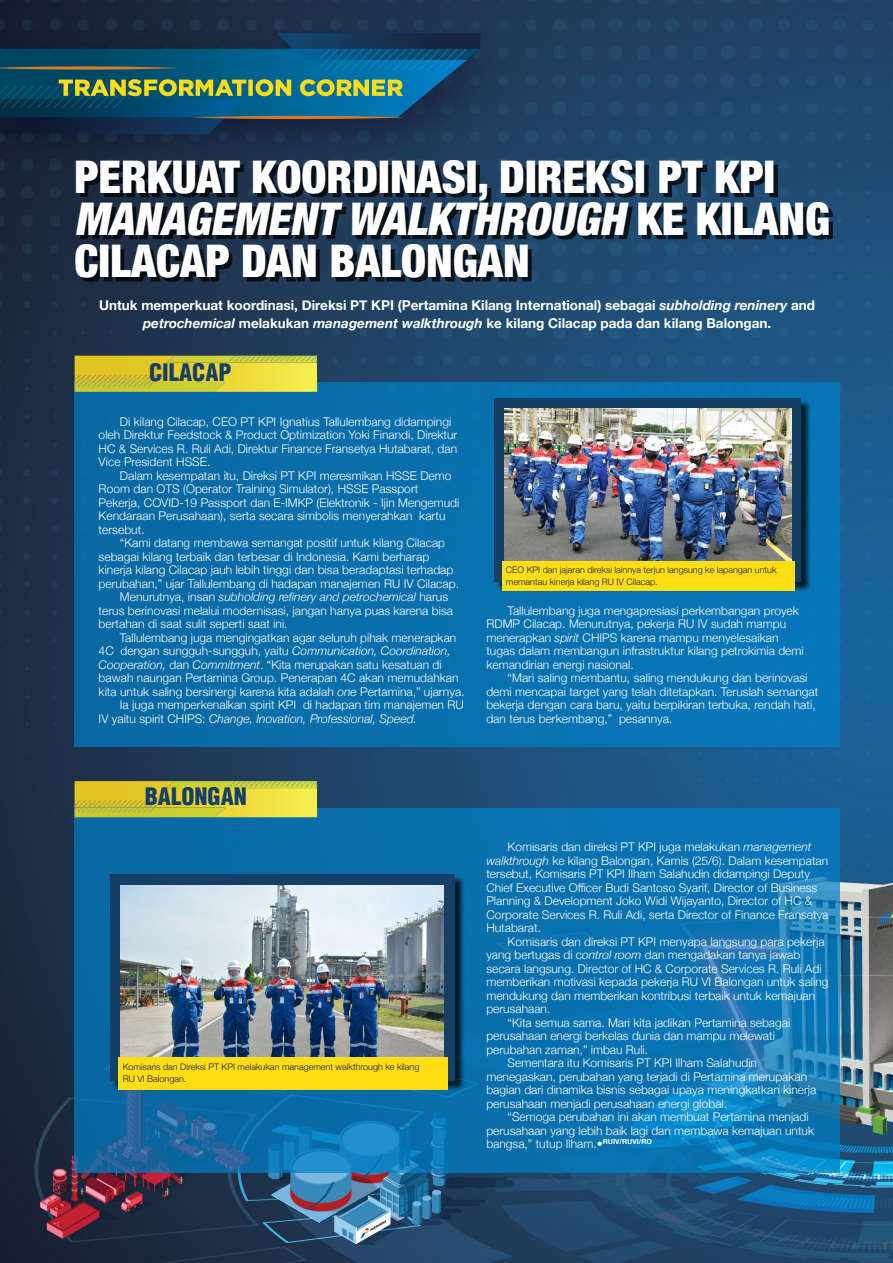
<style>
.page{position:relative;width:893px;height:1263px;background:#fff}
.page>*{position:absolute;margin:0;border:0;box-sizing:border-box;transform-origin:0 0}
.t1{font:900 condensed 45px/42px "Helvetica Neue";color:#fff}
.t2{font:900 condensed 23.55px "Helvetica";color:#163f67}
.t3{font:700 13.5px/18px "Helvetica Neue";color:#fff;text-align:center}
.t4{font:300 12px/13.5px "Helvetica Neue";letter-spacing:.005em;color:#fff}
.t5{font:italic 300 12px "Helvetica Neue";letter-spacing:.005em;color:#fff}
.t6{font:300 9px/12px "Helvetica Neue";color:#161849}
.s1{font-style:italic}
.s2{font-style:normal}
</style>
<div class="page">
<img style="left:0;top:0;width:893px;height:1263px">
<div style="left:79px;top:165px;width:754px;height:117px;background:#000;opacity:.75"></div>
<div style="left:74px;top:382px;width:766px;height:365px;background:#096fac"></div>
<svg style="left:75px;top:355px;width:243px;height:37px;background:#d8cc37"></svg>
<div style="left:496px;top:400px;width:315px;height:192px;background:#000;opacity:.75"></div>
<div style="left:495px;top:399px;width:306px;height:183px;background:#163f67"></div>
<img style="left:504px;top:409px;width:287px;height:152px">
<div style="left:502px;top:561px;width:292px;height:29px;background:#ffde16"></div>
<svg style="left:74px;top:808px;width:766px;height:364px;background:#0d72af"></svg>
<svg style="left:75px;top:780px;width:243px;height:37px;background:#d7cb37"></svg>
<div style="left:112px;top:876px;width:353px;height:215px;background:#000;opacity:.75"></div>
<div style="left:110px;top:874px;width:344px;height:206px;background:#163f67"></div>
<img style="left:121px;top:885px;width:323px;height:172px">
<div style="left:118px;top:1057px;width:329px;height:33px;background:#ffde16"></div>
<h1 class="t1" style="left:74px;top:154px;width:757px">PERKUAT KOORDINASI, DIREKSI PT KPI<br><span class="s1">MANAGEMENTWALKTHROUGH</span> K E K I L A N G<br>CILACAP DAN BALONGAN</h1>
<p class="t3" style="left:99px;top:296px;width:718px">Untuk memperkuat koordinasi, Direksi PT KPI (Pertamina Kilang International) sebagai <span class="s1">subholding reninery</span> and <span class="s1">petrochemical</span> melakukan <span class="s1">management walkthrough</span> ke kilang Cilacap pada dan kilang Balongan.</p>
<h2 class="t2" style="left:149px;top:357px;width:84px">CILACAP</h2>
<p class="t4" style="left:99px;top:414px;width:360px;text-indent:21px">Di kilang Cilacap, CEO PT KPI Ignatius Tallulembang didampingi oleh Direktur Feedstock &amp; Product Optimization Yoki Finandi, Direktur HC &amp; Services R. Ruli Adi, Direktur Finance Fransetya Hutabarat, dan Vice President HSSE.</p>
<p class="t4" style="left:99px;top:468px;width:362px;text-indent:21px">Dalam kesempatan itu, Direksi PT KPI meresmikan HSSE Demo Room dan OTS (Operator Training Simulator), HSSE Passport Pekerja, COVID-19 Passport dan E-IMKP (Elektronik - Ijin Mengemudi Kendaraan Perusahaan), serta secara simbolis menyerahkan kartu tersebut.</p>
<p class="t4" style="left:120px;top:535px;width:327px">“Kami datang membawa semangat positif untuk kilang Cilacap</p>
<p class="t4" style="left:99px;top:549px;width:332px">sebagai kilang terbaik dan terbesar di Indonesia. Kami berharap</p>
<p class="t4" style="left:99px;top:562px;width:356px">kinerja kilang Cilacap jauh lebih tinggi dan bisa beradaptasi terhadap</p>
<p class="t4" style="left:99px;top:576px;width:362px">perubahan,” ujar Tallulembang di hadapan manajemen RU IV Cilacap.</p>
<p class="t5" style="left:120px;top:587px;width:330px"><span class="s2">Menurutnya, insan</span> subholding refinery and petrochemical <span class="s2">harus</span></p>
<p class="t4" style="left:99px;top:603px;width:356px">terus berinovasi melalui modernisasi, jangan hanya puas karena bisa</p>
<p class="t4" style="left:99px;top:616px;width:190px">bertahan di saat sulit seperti saat ini.</p>
<p class="t4" style="left:120px;top:630px;width:338px">Tallulembang juga mengingatkan agar seluruh pihak menerapkan</p>
<p class="t4" style="left:99px;top:643px;width:354px">4C dengan sungguh-sungguh, yaitu <span class="s1">Communication, Coordination,</span></p>
<p class="t4" style="left:99px;top:657px;width:345px"><span class="s1">Cooperation,</span> dan <span class="s1">Commitment</span>. “Kita merupakan satu kesatuan di</p>
<p class="t4" style="left:99px;top:670px;width:362px">bawah naungan Pertamina Group. Penerapan 4C akan memudahkan</p>
<p class="t4" style="left:99px;top:684px;width:367px">kita untuk saling bersinergi karena kita adalah <span class="s1">one</span> Pertamina,” ujarnya.</p>
<p class="t4" style="left:120px;top:697px;width:345px">Ia juga memperkenalkan spirit KPI di hadapan tim manajemen RU</p>
<p class="t5" style="left:99px;top:709px;width:320px"><span class="s2">IV yaitu spirit CHIPS:</span> Change, Inovation, Professional, Speed.</p>
<p class="t6" style="left:506px;top:563px;width:272px">CEO KPI dan jajaran direksi lainnya terjun langsung ke lapangan untuk memantau kinerja kilang RU IV Cilacap.</p>
<p class="t4" style="left:486px;top:603px;width:319px;text-indent:21px">Tallulembang juga mengapresiasi perkembangan proyek RDMP Cilacap. Menurutnya, pekerja RU IV sudah mampu menerapkan <span class="s1">spirit</span> CHIPS karena mampu menyelesaikan tugas dalam membangun infrastruktur kilang petrokimia demi kemandirian energi nasional.</p>
<p class="t4" style="left:486px;top:670px;width:334px;text-indent:21px">“Mari saling membantu, saling mendukung dan berinovasi demi mencapai target yang telah ditetapkan. Teruslah semangat bekerja dengan cara baru, yaitu berpikiran terbuka, rendah hati, dan terus berkembang,” pesannya.</p>
<h2 class="t2" style="left:145px;top:782px;width:103px">BALONGAN</h2>
<p class="t6" style="left:123px;top:1060px;width:298px">Komisaris dan Direksi PT KPI melakukan management walkthrough ke kilang<br>RU VI Balongan.</p>
<p class="t4" style="left:486px;top:839px;width:344px;text-indent:21px">Komisaris dan direksi PT KPI juga melakukan <span class="s1">management walkthrough</span> ke kilang Balongan, Kamis (25/6). Dalam kesempatan tersebut, Komisaris PT KPI Ilham Salahudin didampingi Deputy Chief Executive Officer Budi Santoso Syarif, Director of Business Planning &amp; Development Joko Widi Wijayanto, Director of HC &amp; Corporate Services R. Ruli Adi, serta Director of Finance Fransetya Hutabarat.</p>
<p class="t4" style="left:508px;top:934px;width:318px">Komisaris dan direksi PT KPI menyapa langsung para pekerja</p>
<p class="t4" style="left:486px;top:947px;width:315px">yang bertugas di c<span class="s1">ontrol room</span> dan mengadakan tanya jawab</p>
<p class="t4" style="left:486px;top:961px;width:337px">secara langsung. Director of HC &amp; Corporate Services R. Ruli Adi</p>
<p class="t4" style="left:486px;top:974px;width:344px">memberikan motivasi kepada pekerja RU VI Balongan untuk saling</p>
<p class="t4" style="left:486px;top:988px;width:330px">mendukung dan memberikan kontribusi terbaik untuk kemajuan</p>
<p class="t4" style="left:486px;top:1001px;width:66px">perusahaan.</p>
<p class="t4" style="left:508px;top:1015px;width:284px">“Kita semua sama. Mari kita jadikan Pertamina sebagai</p>
<p class="t4" style="left:486px;top:1028px;width:290px">perusahaan energi berkelas dunia dan mampu melewati</p>
<p class="t4" style="left:486px;top:1042px;width:163px">perubahan zaman,” imbau Ruli.</p>
<p class="t4" style="left:508px;top:1055px;width:251px">Sementara itu Komisaris PT KPI Ilham Salahudin</p>
<p class="t4" style="left:486px;top:1069px;width:322px">menegaskan, perubahan yang terjadi di Pertamina merupakan</p>
<p class="t4" style="left:486px;top:1082px;width:331px">bagian dari dinamika bisnis sebagai upaya meningkatkan kinerja</p>
<p class="t4" style="left:486px;top:1096px;width:242px">perusahaan menjadi perusahaan energi global.</p>
<p class="t4" style="left:508px;top:1109px;width:302px">“Semoga perubahan ini akan membuat Pertamina menjadi</p>
<p class="t4" style="left:486px;top:1123px;width:329px">perusahaan yang lebih baik lagi dan membawa kemajuan untuk</p>
<p class="t4" style="left:486px;top:1136px;width:167px">bangsa,” tutup Ilham.•<sup>RUIV/RUVI/RO</sup></p>
</div>
